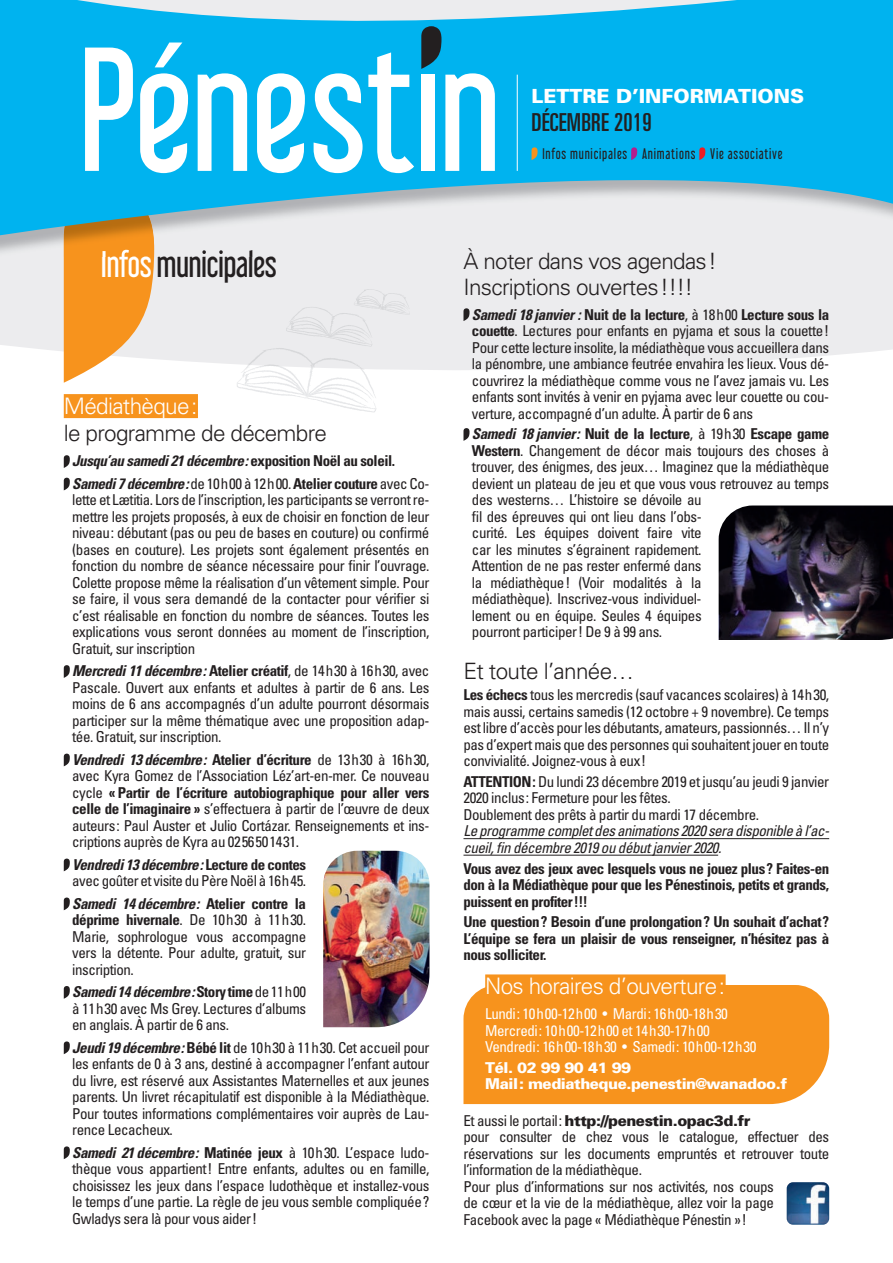
<style>
.page{position:relative;width:893px;height:1263px;background:#fff}
.page>*{position:absolute;margin:0;border:0;box-sizing:border-box;transform-origin:0 0}
.t1{font:33px "Libel Suit Rg";letter-spacing:-.02em;color:#231f20}
.t2{font:ultra-condensed 24.75px "Univers";letter-spacing:.01em;color:#231f20}
.t3{font:300 22.65px "Univers";letter-spacing:-.03em;color:#fff}
.t4{font:300 22.5px/25.5px "Univers";letter-spacing:-.03em;color:#231f20}
.t5{font:900 19.5px "Univers";color:#fff}
.t6{font:condensed 15px/16.5px "Univers";letter-spacing:-.03em;color:#231f20;text-align:justify}
.t7{font:700 condensed 15px/16.5px "Univers";letter-spacing:-.03em;color:#231f20;text-align:justify}
.t8{font:condensed 15px/16.5px "Univers";letter-spacing:-.03em;color:#fff}
.t9{font:italic 700 condensed 15px/22.5px "Univers";letter-spacing:-.03em;color:#231f20}
.t10{font:italic condensed 15px/16.5px "Univers";letter-spacing:-.03em;color:#231f20}
.t11{font:900 15px/16.5px "Univers";letter-spacing:-.03em;color:#fff}
.t12{font:13.5px "Libel Suit Rg";letter-spacing:.06em;color:#231f20;scale:.95 1}
.s1{color:#fff}
.s2{font-style:normal}
.s3{font-weight:400;font-style:normal}
.s4{font-weight:700;font-style:italic}
.s5{font-weight:700}
.s6{font-weight:900;font-stretch:normal}
</style>
<div class="page">
<svg style="left:0;top:257px;width:893px;height:145px;fill:#ececee"></svg>
<div style="left:64px;top:394px;width:134px;height:24px;background:#f7931d"></div>
<svg style="left:64px;top:455px;width:6px;height:13px"></svg>
<svg style="left:64px;top:478px;width:6px;height:12px"></svg>
<svg style="left:64px;top:665px;width:6px;height:13px"></svg>
<svg style="left:64px;top:754px;width:6px;height:12px"></svg>
<svg style="left:64px;top:858px;width:6px;height:13px"></svg>
<svg style="left:64px;top:897px;width:6px;height:13px"></svg>
<svg style="left:64px;top:986px;width:6px;height:13px"></svg>
<svg style="left:64px;top:1041px;width:6px;height:13px"></svg>
<svg style="left:64px;top:1146px;width:6px;height:13px"></svg>
<img style="left:154px;top:250px;width:122px;height:7px">
<svg style="left:64px;top:238px;width:90px;height:145px;background:#f6a84d"></svg>
<svg style="left:0;top:0;width:893px;height:238px;background:#3dbee9"></svg>
<svg style="left:85px;top:48px;width:48px;height:123px"></svg>
<svg style="left:140px;top:43px;width:48px;height:130px"></svg>
<svg style="left:198px;top:73px;width:49px;height:98px"></svg>
<svg style="left:257px;top:73px;width:48px;height:100px"></svg>
<svg style="left:314px;top:52px;width:100px;height:121px"></svg>
<hr style="left:517px;top:75px;width:1px;height:96px;background:#fff">
<svg style="left:421px;top:26px;width:74px;height:145px"></svg>
<svg style="left:531px;top:147px;width:7px;height:13px"></svg>
<svg style="left:631px;top:147px;width:6px;height:13px"></svg>
<svg style="left:699px;top:147px;width:6px;height:13px"></svg>
<div style="left:463px;top:985px;width:366px;height:119px;background:#f7931d"></div>
<div style="left:485px;top:974px;width:241px;height:24px;background:#f7931d"></div>
<hr style="left:463px;top:838px;width:366px;height:1px;background:#231f20">
<hr style="left:463px;top:855px;width:255px;height:1px;background:#231f20">
<svg style="left:463px;top:308px;width:6px;height:13px"></svg>
<svg style="left:463px;top:428px;width:6px;height:13px"></svg>
<img style="left:323px;top:851px;width:106px;height:176px">
<img style="left:719px;top:505px;width:174px;height:135px">
<svg style="left:236px;top:289px;width:174px;height:124px"></svg>
<img style="left:787px;top:1182px;width:42px;height:43px">
<h3 class="t5" style="left:531px;top:84px;width:274px">LETTRE D’INFORMATIONS</h3>
<h2 class="t2" style="left:531px;top:108px;width:122px">DÉCEMBRE 2019</h2>
<p class="t12" style="left:542px;top:142px;width:254px">Infos municipales Animations Vie associative</p>
<h1 class="t1" style="left:101px;top:237px;width:177px"><span class="s1">Infos</span> municipales</h1>
<h3 class="t3" style="left:64px;top:392px;width:135px">Médiathèque :</h3>
<h3 class="t4" style="left:64px;top:420px;width:265px">le programme de décembre</h3>
<p class="t9" style="left:72px;top:450px;width:359px">Jusqu’au samedi 21 décembre : <span class="s2">exposition Noël au soleil.<br></span>Samedi 7 décembre : <span class="s3">de 10 h 00 à 12 h 00.</span> <span class="s2">Atelier couture</span> <span class="s3">avec Co-</span></p>
<p class="t6" style="left:72px;top:491px;width:359px">lette et Lætitia. Lors de l’inscription, les participants se verront re&shy;mettre les projets proposés, à eux de choisir en fonction de leur niveau : débutant (pas ou peu de bases en couture) ou confirmé (bases en couture). Les projets sont également présentés en fonction du nombre de séance nécessaire pour finir l’ouvrage.<br>Colette propose même la réalisation d’un vêtement simple. Pour se faire, il vous sera demandé de la contacter pour vérifier si c’est réalisable en fonction du nombre de séances. Toutes les explications vous seront données au moment de l’inscription, Gratuit, sur inscription</p>
<p class="t6" style="left:72px;top:662px;width:359px"><span class="s4">Mercredi 11 décembre :</span> <span class="s5">Atelier créatif</span>, de 14 h 30 à 16 h 30, avec Pascale. Ouvert aux enfants et adultes à partir de 6 ans. Les moins de 6 ans accompagnés d’un adulte pourront désormais participer sur la même thématique avec une proposition adap&shy;tée. Gratuit, sur inscription.</p>
<p class="t6" style="left:72px;top:751px;width:359px"><span class="s4">Vendredi 13 décembre :</span> <span class="s5">Atelier d’écriture</span> de 13 h 30 à 16 h 30, avec Kyra Gomez de l’Association Léz’art-en-mer. Ce nouveau cycle <span class="s5">« Partir de l’écriture autobiographique pour aller vers celle de l’imaginaire »</span> s’effectuera à partir de l’œuvre de deux auteurs : Paul Auster et Julio Cortázar. Renseignements et ins&shy;criptions auprès de Kyra au 02 56 50 14 31.</p>
<p class="t6" style="left:72px;top:856px;width:235px"><span class="s4">Vendredi 13 décembre :</span> <span class="s5">Lecture de contes </span>avec goûter et visite du Père Noël à 16 h 45.</p>
<p class="t6" style="left:72px;top:895px;width:235px"><span class="s4">Samedi 14 décembre :</span> <span class="s5">Atelier contre la déprime hivernale</span>. De 10 h 30 à 11 h 30.<br>Marie, sophrologue vous accompagne vers la détente. Pour adulte, gratuit, sur inscription.</p>
<p class="t6" style="left:72px;top:983px;width:235px"><span class="s4">Samedi 14 décembre :</span> <span class="s5">Story time</span> de 11 h 00 à 11 h 30 avec Ms Grey. Lectures d’albums en anglais. À partir de 6 ans.</p>
<p class="t6" style="left:72px;top:1039px;width:359px"><span class="s4">Jeudi 19 décembre :</span> <span class="s5">Bébé lit</span> de 10 h 30 à 11 h 30. Cet accueil pour les enfants de 0 à 3 ans, destiné à accompagner l’enfant autour du livre, est réservé aux Assistantes Maternelles et aux jeunes parents. Un livret récapitulatif est disponible à la Médiathèque.<br>Pour toutes informations complémentaires voir auprès de Lau&shy;rence Lecacheux.</p>
<p class="t6" style="left:72px;top:1144px;width:359px"><span class="s4">Samedi 21 décembre :</span> <span class="s5">Matinée jeux</span> à 10 h 30. L’espace ludo&shy;thèque vous appartient ! Entre enfants, adultes ou en famille, choisissez les jeux dans l’espace ludothèque et installez-vous le temps d’une partie. La règle de jeu vous semble compliquée ?<br>Gwladys sera là pour vous aider !</p>
<h3 class="t4" style="left:463px;top:248px;width:255px">À noter dans vos agendas !<br>Inscriptions ouvertes !!!!</h3>
<p class="t6" style="left:472px;top:306px;width:359px"><span class="s4">Samedi 18 janvier :</span> <span class="s5">Nuit de la lecture</span>, à 18 h 00 <span class="s5">Lecture sous la couette</span>. Lectures pour enfants en pyjama et sous la couette !<br>Pour cette lecture insolite, la médiathèque vous accueillera dans la pénombre, une ambiance feutrée envahira les lieux. Vous dé&shy;couvrirez la médiathèque comme vous ne l’avez jamais vu. Les enfants sont invités à venir en pyjama avec leur couette ou cou&shy;verture, accompagné d’un adulte. À partir de 6 ans</p>
<p class="t6" style="left:472px;top:425px;width:359px;text-align:left"><span class="s4">Samedi 18 janvier :</span> <span class="s5">Nuit de la lecture</span>, à 19 h 30 <span class="s5">Escape game Western</span>. Changement de décor mais toujours des choses à trouver, des énigmes, des jeux… Imaginez que la médiathèque devient un plateau de jeu et que vous vous retrouvez au temps des westerns… L’histoire se dévoile au<br>fil des épreuves qui ont lieu dans l’obs-<br>curité. Les équipes doivent faire vite<br>car les minutes s’égrainent rapidement.<br>Attention de ne pas rester enfermé dans<br>la médiathèque ! (Voir modalités à la<br>médiathèque). Inscrivez-vous individuel-<br>lement ou en équipe. Seules 4 équipes<br>pourront participer ! De 9 à 99 ans.</p>
<h3 class="t4" style="left:463px;top:658px;width:172px">Et toute l’année…</h3>
<p class="t6" style="left:463px;top:686px;width:367px"><span class="s5">Les échecs</span> tous les mercredis (sauf vacances scolaires) à 14 h 30, mais aussi, certains samedis (12 octobre + 9 novembre). Ce temps est libre d’accès pour les débutants, amateurs, passionnés… Il n’y pas d’expert mais que des personnes qui souhaitent jouer en toute convivialité. Joignez-vous à eux !</p>
<p class="t6" style="left:463px;top:773px;width:367px;text-align:left"><span class="s5">ATTENTION :</span> Du lundi 23 décembre 2019 et jusqu’au jeudi 9 janvier<br>2020 inclus : Fermeture pour les fêtes.<br>Doublement des prêts à partir du mardi 17 décembre.</p>
<p class="t10" style="left:463px;top:822px;width:367px">Le programme complet des animations 2020 sera disponible à l’ac&shy;cueil, fin décembre 2019 ou début janvier 2020.</p>
<p class="t7" style="left:463px;top:860px;width:367px">Vous avez des jeux avec lesquels vous ne jouez plus ? Faites-en don à la Médiathèque pour que les Pénestinois, petits et grands, puissent en profiter !!!</p>
<p class="t7" style="left:463px;top:913px;width:367px">Une question ? Besoin d’une prolongation ? Un souhait d’achat ?<br>L’équipe se fera un plaisir de vous renseigner, n’hésitez pas à nous solliciter.</p>
<h3 class="t3" style="left:485px;top:972px;width:241px">Nos horaires d’ouverture :</h3>
<p class="t8" style="left:485px;top:1005px;width:273px">Lundi : 10 h 00-12 h 00 • Mardi : 16 h 00-18 h 30<br>Mercredi : 10 h 00-12 h 00 et 14 h 30-17 h 00<br>Vendredi : 16 h 00-18 h 30 • Samedi : 10 h 00-12 h 30</p>
<p class="t11" style="left:485px;top:1059px;width:303px">Tél. 02 99 90 41 99<br>Mail : mediatheque.penestin@wanadoo.f</p>
<p class="t6" style="left:463px;top:1112px;width:367px;text-align:left">Et aussi le portail : <span class="s6">http://penestin.opac3d.fr<br></span>pour consulter de chez vous le catalogue, effectuer des réservations sur les documents empruntés et retrouver toute l’information de la médiathèque.<br>Pour plus d’informations sur nos activités, nos coups<br>de cœur et la vie de la médiathèque, allez voir la page Facebook avec la page « Médiathèque Pénestin » !</p>
</div>
